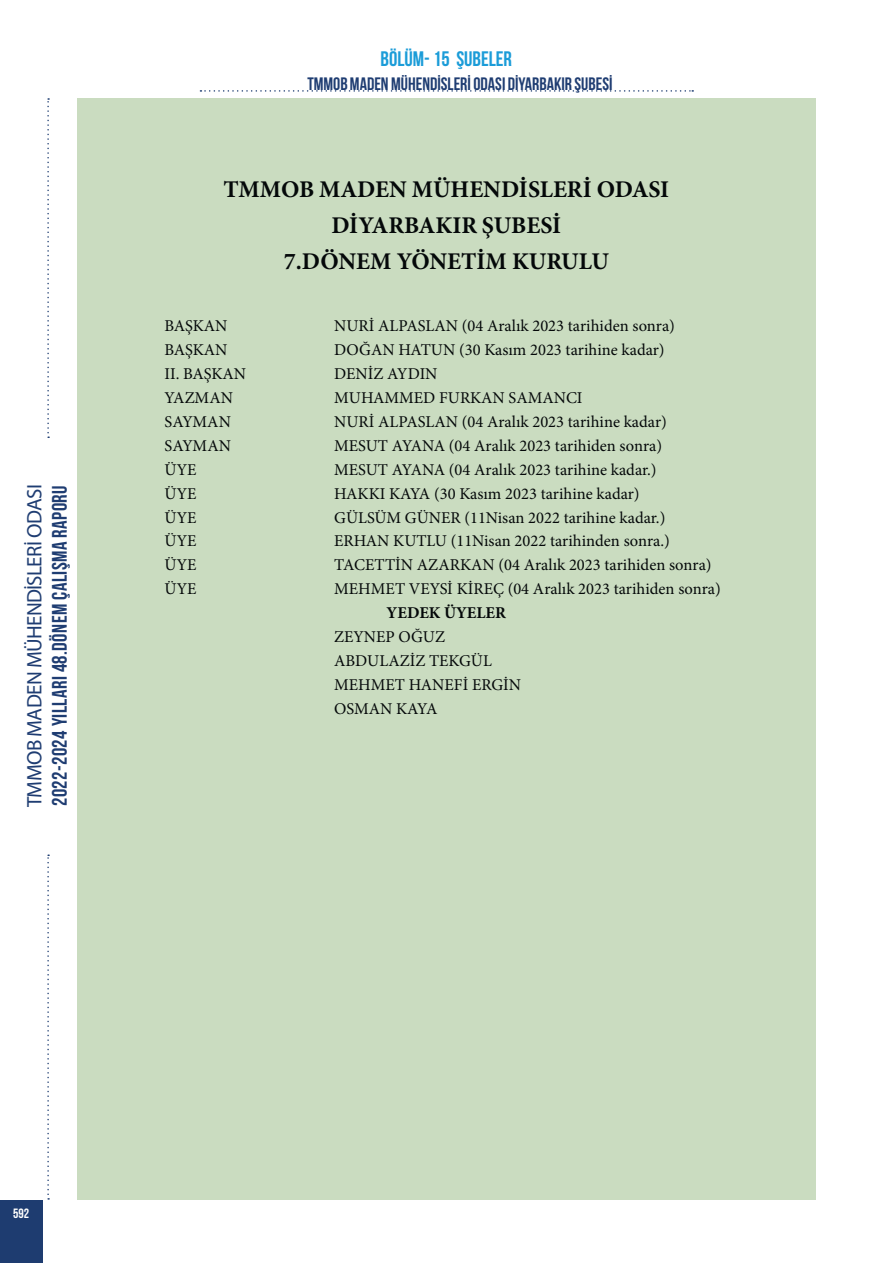
<style>
.page{position:relative;width:893px;height:1263px;background:#fff}
.page>*{position:absolute;margin:0;border:0;box-sizing:border-box;transform-origin:0 0}
.t1{font:700 24px/36px "Minion Pro";color:#040809;text-align:center}
.t2{font:700 21px "Bebas Neue";letter-spacing:.02em;color:#1f3d72}
.t3{font:21px "Myriad Pro";letter-spacing:-.03em;color:#1f3d72}
.t4{font:700 21px "Bebas Neue";color:#1b9cd8}
.t5{font:700 18px "Bebas Neue";color:#1f3d72}
.t6{font:16.5px/23.9px "Minion Pro";color:#040809}
.t7{font:700 16.5px "Minion Pro";color:#040809}
.t8{font:700 13.5px "Bebas Neue";color:#fff}
</style>
<div class="page">
<div style="left:0;top:1200px;width:43px;height:63px;background:#1e3c70"></div>
<div style="left:77px;top:98px;width:739px;height:1102px;background:#cadcc0"></div>
<svg style="left:200px;top:90px;width:493px;height:2px"></svg>
<svg style="left:47px;top:98px;width:2px;height:340px"></svg>
<svg style="left:47px;top:855px;width:2px;height:345px"></svg>
<p class="t3" style="left:22px;top:807px;width:325px;rotate:-90deg">TMMOB MADEN MÜHENDİSLERİ ODASI</p>
<p class="t2" style="left:47px;top:806px;width:322px;rotate:-90deg">2022-2024 YILLARI 48.DÖNEM ÇALIŞMA RAPORU</p>
<p class="t4" style="left:381px;top:47px;width:133px">BÖLÜM- 15 ŞUBELER</p>
<p class="t5" style="left:307px;top:73px;width:307px">TMMOB MADEN MÜHENDİSLERİ ODASI DİYARBAKIR ŞUBESİ</p>
<h1 class="t1" style="left:223px;top:170px;width:447px">TMMOB MADEN MÜHENDİSLERİ ODASI<br>DİYARBAKIR ŞUBESİ<br>7.DÖNEM YÖNETİM KURULU</h1>
<p class="t6" style="left:165px;top:316px;width:64px">BAŞKAN</p>
<p class="t6" style="left:334px;top:316px;width:342px">NURİ ALPASLAN (04 Aralık 2023 tarihiden sonra)</p>
<p class="t6" style="left:165px;top:339px;width:64px">BAŞKAN</p>
<p class="t6" style="left:334px;top:339px;width:332px">DOĞAN HATUN (30 Kasım 2023 tarihine kadar)</p>
<p class="t6" style="left:165px;top:363px;width:83px">II. BAŞKAN</p>
<p class="t6" style="left:334px;top:363px;width:105px">DENİZ AYDIN</p>
<p class="t6" style="left:165px;top:387px;width:70px">YAZMAN</p>
<p class="t6" style="left:334px;top:387px;width:250px">MUHAMMED FURKAN SAMANCI</p>
<p class="t6" style="left:165px;top:411px;width:68px">SAYMAN</p>
<p class="t6" style="left:334px;top:411px;width:334px">NURİ ALPASLAN (04 Aralık 2023 tarihine kadar)</p>
<p class="t6" style="left:165px;top:435px;width:68px">SAYMAN</p>
<p class="t6" style="left:334px;top:435px;width:329px">MESUT AYANA (04 Aralık 2023 tarihiden sonra)</p>
<p class="t6" style="left:165px;top:459px;width:33px">ÜYE</p>
<p class="t6" style="left:334px;top:459px;width:324px">MESUT AYANA (04 Aralık 2023 tarihine kadar.)</p>
<p class="t6" style="left:165px;top:483px;width:33px">ÜYE</p>
<p class="t6" style="left:334px;top:483px;width:307px">HAKKI KAYA (30 Kasım 2023 tarihine kadar)</p>
<p class="t6" style="left:165px;top:507px;width:33px">ÜYE</p>
<p class="t6" style="left:334px;top:507px;width:333px">GÜLSÜM GÜNER (11Nisan 2022 tarihine kadar.)</p>
<p class="t6" style="left:165px;top:531px;width:33px">ÜYE</p>
<p class="t6" style="left:334px;top:531px;width:337px">ERHAN KUTLU (11Nisan 2022 tarihinden sonra.)</p>
<p class="t6" style="left:165px;top:554px;width:33px">ÜYE</p>
<p class="t6" style="left:334px;top:554px;width:379px">TACETTİN AZARKAN (04 Aralık 2023 tarihiden sonra)</p>
<p class="t6" style="left:165px;top:578px;width:33px">ÜYE</p>
<p class="t6" style="left:334px;top:578px;width:388px">MEHMET VEYSİ KİREÇ (04 Aralık 2023 tarihiden sonra)</p>
<p class="t7" style="left:387px;top:603px;width:121px">YEDEK ÜYELER</p>
<p class="t6" style="left:334px;top:626px;width:188px">ZEYNEP OĞUZ<br>ABDULAZİZ TEKGÜL<br>MEHMET HANEFİ ERGİN<br>OSMAN KAYA</p>
<p class="t8" style="left:13px;top:1206px;width:18px">592</p>
</div>
